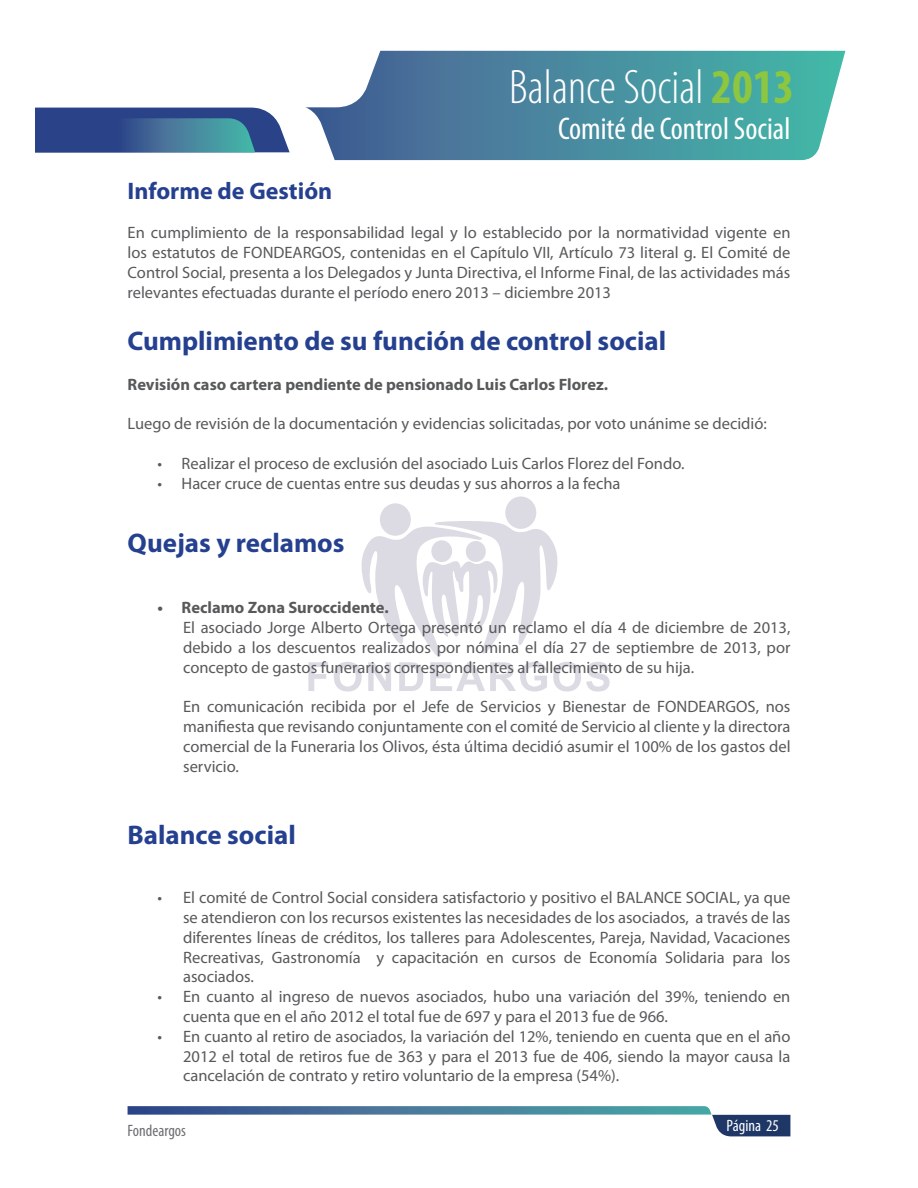
<style>
.page{position:relative;width:918px;height:1188px;background:#fff}
.page>*{position:absolute;margin:0;border:0;box-sizing:border-box;transform-origin:0 0}
.t1{font:300 condensed 48.75px "Myriad Pro";color:#fff}
.t2{font:condensed 31.5px "Myriad Pro";color:#fff}
.t3{font:700 27px "Myriad Pro";color:#25408f}
.t4{font:700 24px "Myriad Pro";color:#25408f}
.t5{font:16.5px/19.8px "Myriad Pro";color:#58595b;text-align:justify}
.t6{font:700 16.5px "Myriad Pro";color:#58595b}
.t7{font:condensed 16.5px "Myriad Pro";color:#6d6e71}
.t8{font:condensed 16.5px "Myriad Pro";color:#fff}
.s1{font-weight:700;color:#8dc63f}
</style>
<div class="page">
<svg style="left:403px;top:51px;width:442px;height:109px;background:#4d95a3"></svg>
<svg style="left:35px;top:50px;width:368px;height:111px"></svg>
<svg style="left:128px;top:1106px;width:662px;height:30px"></svg>
<div style="left:505px;top:496px;width:31px;height:33px;background:#dcdbe3;border-radius:50%"></div>
<div style="left:380px;top:503px;width:31px;height:33px;background:#dcdbe3;border-radius:50%"></div>
<svg style="left:308px;top:662px;width:20px;height:29px"></svg>
<svg style="left:334px;top:521px;width:276px;height:171px"></svg>
<h1 class="t1" style="left:509px;top:60px;width:287px">Balance Social <span class="s1">2013</span></h1>
<h2 class="t2" style="left:558px;top:111px;width:234px">Comité de Control Social</h2>
<h3 class="t4" style="left:128px;top:177px;width:206px">Informe de Gestión</h3>
<p class="t5" style="left:128px;top:223px;width:664px">En cumplimiento de la responsabilidad legal y lo establecido por la normatividad vigente en los estatutos de FONDEARGOS, contenidas en el Capítulo VII, Artículo 73 literal .g El Comité de Control Social, presenta a los Delegados y Junta Directiva, el Informe Final, de las actividades más relevantes efectuadas durante el período enero 2013 – diciembre 2013</p>
<h3 class="t3" style="left:128px;top:326px;width:540px">Cumplimiento de su función de control social</h3>
<p class="t6" style="left:128px;top:375px;width:482px">Revisión caso cartera pendiente de pensionado Luis Carlos Florez.</p>
<p class="t5" style="left:128px;top:414px;width:641px">Luego de revisión de la documentación y evidencias solicitadas, por voto unánime se decidió:</p>
<p class="t5" style="left:182px;top:454px;width:504px">Realizar el proceso de exclusión del asociado Luis Carlos Florez del Fondo.</p>
<p class="t5" style="left:157px;top:454px;width:6px">•</p>
<p class="t5" style="left:157px;top:473px;width:6px">•</p>
<p class="t5" style="left:182px;top:473px;width:440px">Hacer cruce de cuentas entre sus deudas y sus ahorros a la fecha</p>
<h3 class="t3" style="left:128px;top:527px;width:219px">Quejas y reclamos</h3>
<p class="t6" style="left:157px;top:599px;width:7px">•</p>
<p class="t6" style="left:182px;top:599px;width:209px">Reclamo Zona Suroccidente.</p>
<p class="t5" style="left:183px;top:618px;width:609px">El asociado Jorge Alberto Ortega presentó un reclamo el día 4 de diciembre de 2013, debido a los descuentos realizados por nómina el día 27 de septiembre de 2013, por concepto de gastos funerarios correspondientes al fallecimiento de su hija.</p>
<p class="t5" style="left:183px;top:697px;width:609px">En comunicación recibida por el Jefe de Servicios y Bienestar de FONDEARGOS, nos manifiesta que revisando conjuntamente con el comité de Servicio al cliente y la directora comercial de la Funeraria los Olivos, ésta última decidió asumir el 100% de los gastos del servicio.</p>
<h3 class="t3" style="left:128px;top:819px;width:170px">Balance social</h3>
<p class="t5" style="left:158px;top:888px;width:6px">•</p>
<p class="t5" style="left:158px;top:987px;width:6px">•</p>
<p class="t5" style="left:158px;top:1027px;width:6px">•</p>
<p class="t5" style="left:183px;top:888px;width:609px">El comité de Control Social considera satisfactorio y positivo el BALANCE SOCIAL, ya que</p>
<p class="t5" style="left:183px;top:908px;width:609px;text-align:right">se atendieron con los recursos existentes las necesidades de los asociados a, través de las diferentes líneas de créditos, los talleres para Adolescentes, Pareja, Navidad, Vacaciones los</p>
<p class="t5" style="left:564px;top:947px;width:19px">de</p>
<p class="t5" style="left:665px;top:947px;width:61px">Solidaria</p>
<p class="t5" style="left:272px;top:947px;width:90px">Gastronomía</p>
<p class="t5" style="left:392px;top:947px;width:88px">capacitación</p>
<p class="t5" style="left:589px;top:947px;width:70px">Economía</p>
<p class="t5" style="left:183px;top:947px;width:609px;text-align:left">Recreativas,<br>asociados.<br>En cuanto al ingreso de nuevos asociados, hubo una variación del 39%, teniendo en</p>
<p class="t5" style="left:487px;top:947px;width:19px">en</p>
<p class="t5" style="left:512px;top:947px;width:46px">cursos</p>
<p class="t5" style="left:733px;top:947px;width:32px">para</p>
<p class="t5" style="left:376px;top:947px;width:9px">y</p>
<p class="t5" style="left:183px;top:1007px;width:609px">cuenta que en el año 2012 el total fue de 697 y para el 2013 fue de 966.<br>En cuanto al retiro de asociados, la variación del 12%, teniendo en cuenta que en el año</p>
<p class="t5" style="left:183px;top:1046px;width:609px">2012 el total de retiros fue de 363 y para el 2013 fue de 406, siendo la mayor causa la cancelación de contrato y retiro voluntario de la empresa )54% .(</p>
<p class="t7" style="left:128px;top:1122px;width:60px">Fondeargos</p>
<p class="t8" style="left:727px;top:1116px;width:54px">Página 25</p>
</div>
